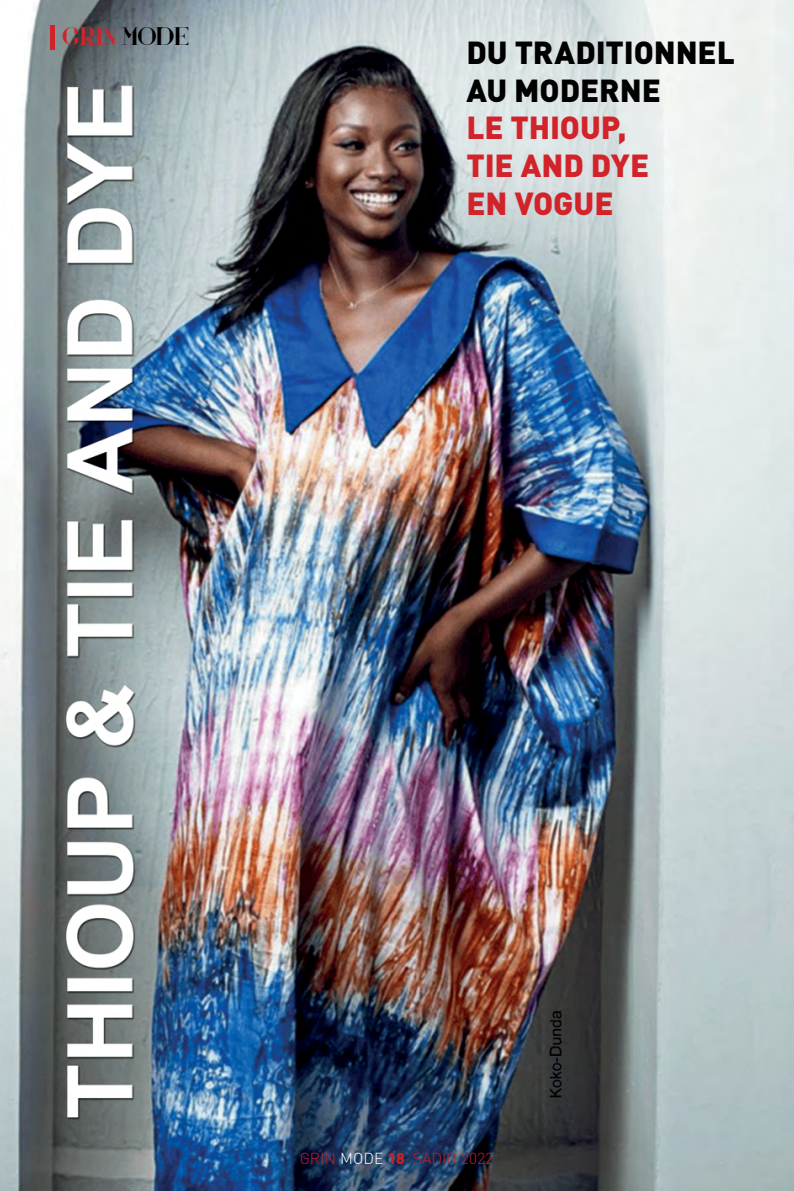
<style>
.page{position:relative;width:794px;height:1191px;background:#fff}
.page>*{position:absolute;margin:0;border:0;box-sizing:border-box;transform-origin:0 0}
.t1{font:900 31.5px/37.8px "DIN";letter-spacing:-.005em;color:#d2232a}
.t2{font:900 31.5px/37.8px "DIN";letter-spacing:-.005em;color:#000}
.t3{font:26.25px "Voor";color:#d2232a}
.t4{font:300 15.75px "DIN";color:#c52026}
.s1{color:#000}
.s2{color:#fff}
.s3{font-weight:900}
</style>
<div class="page">
<img style="left:0;top:0;width:794px;height:1191px">
<div style="left:50px;top:25px;width:5px;height:25px;background:#d2232a"></div>
<p class="t3" style="left:62px;top:20px;width:78px">grin <span class="s1">MODE</span></p>
<p class="t2" style="left:466px;top:32px;width:267px">DU TRADITIONNEL<br>AU MODERNE</p>
<p class="t1" style="left:466px;top:107px;width:184px">LE THIOUP,<br>TIE AND DYE<br>EN VOGUE</p>
<p class="t4" style="left:300px;top:1149px;width:195px">GRI N <span class="s2">MODE</span> <span class="s3">18</span> SADIO 2022</p>
</div>
